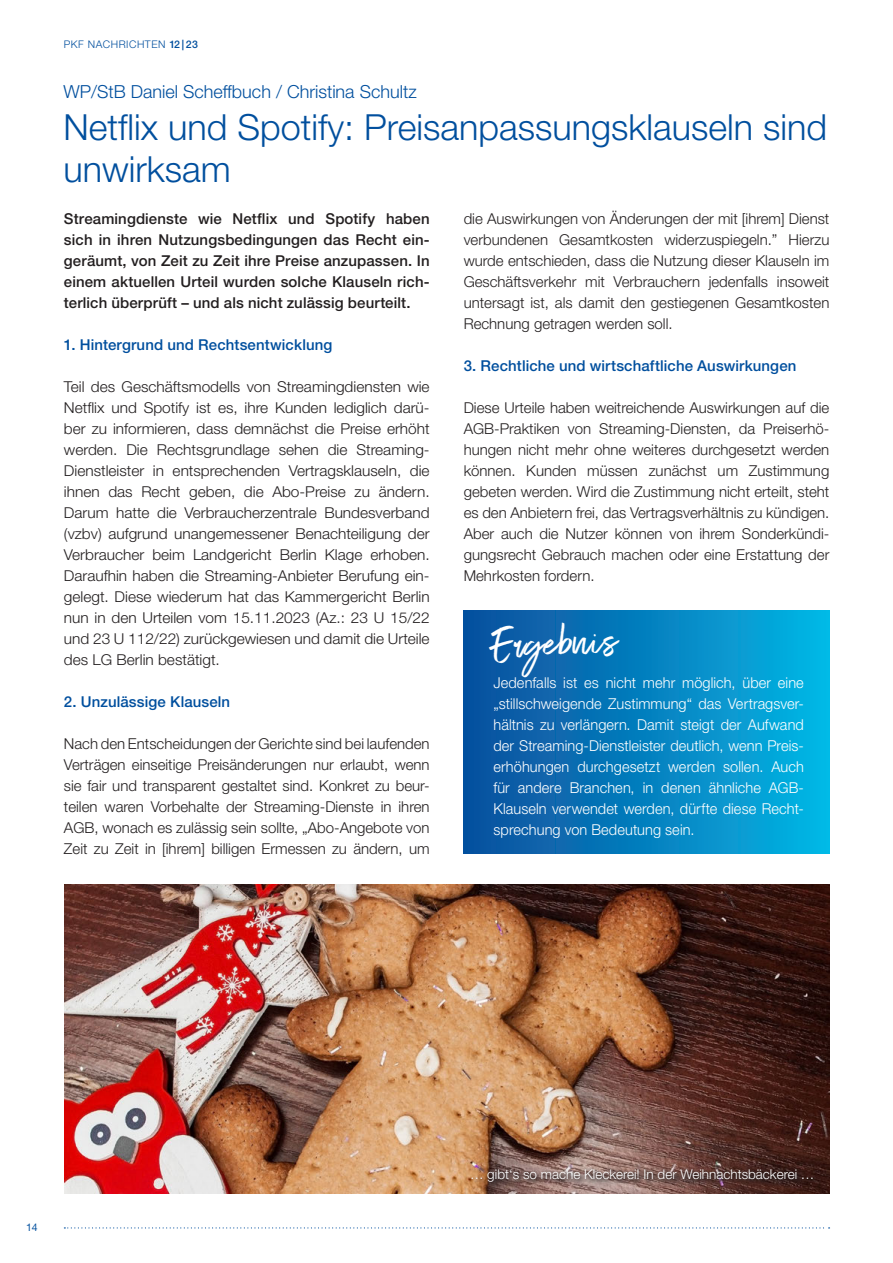
<style>
.page{position:relative;width:893px;height:1263px;background:#fff}
.page>*{position:absolute;margin:0;border:0;box-sizing:border-box;transform-origin:0 0}
.Empfehlung{font:46.5px "Exceptional";color:#fff}
.Headline{font:300 36px/42px "Helvetica Neue LT Std";color:#014f9e}
.Headline-2{font:300 18px "Helvetica Neue LT Std";color:#014f9e}
.Copy_Fließtext{font:300 15px/21px "Helvetica Neue LT Std";color:#231f20;text-align:justify}
.Empfehlung-2{font:300 15px/21px "Helvetica Neue LT Std";letter-spacing:.005em;color:#fff;text-align:justify}
.Zwischentitel{font:500 15px/21px "Helvetica Neue LT Std";letter-spacing:.01em;color:#231f20;text-align:justify}
.Zwischentitel-2{font:500 15px "Helvetica Neue LT Std";letter-spacing:.005em;color:#014f9e}
.BU{font:300 13.5px "Helvetica Neue LT Std";color:#fff}
.t1{font:300 10.5px "Helvetica Neue LT Std";letter-spacing:.05em;color:#014f9e}
.t2{font:10.5px "Helvetica Neue LT Std";color:#014f9e}
.s1{font-weight:500}
</style>
<div class="page">
<img style="left:65px;top:884px;width:764px;height:309px">
<svg style="left:64px;top:1227px;width:766px;height:1px"></svg>
<div style="left:470px;top:1168px;width:350px;height:21px;background:#231f20;opacity:.89"></div>
<div style="left:468px;top:1166px;width:348px;height:19px;background:#231f20;opacity:.89"></div>
<div style="left:464px;top:611px;width:365px;height:242px;background:linear-gradient(to right,#0b4d9b,#02b6e5)"></div>
<p class="t1" style="left:64px;top:38px;width:136px">PKF NACHRICHTEN <span class="s1">12 | 23</span></p>
<p class="Headline-2" style="left:64px;top:81px;width:355px">WP/StB Daniel Scheffbuch / Christina Schultz</p>
<p class="Headline" style="left:64px;top:106px;width:765px">Netflix und Spotify: Preisanpassungsklauseln sind unwirksam</p>
<p class="Zwischentitel" style="left:64px;top:208px;width:367px">Streamingdienste wie Netflix und Spotify haben sich in ihren Nutzungsbedingungen das Recht ein&shy;geräumt, von Zeit zu Zeit ihre Preise anzupassen. In einem aktuellen Urteil wurden solche Klauseln rich&shy;terlich überprüft – und als nicht zulässig beurteilt.</p>
<p class="Zwischentitel-2" style="left:64px;top:335px;width:270px">1. Hintergrund und Rechtsentwicklung</p>
<p class="Copy_Fließtext" style="left:64px;top:375px;width:367px">Teil des Geschäftsmodells von Streamingdiensten wie Netflix und Spotify ist es, ihre Kunden lediglich darü&shy;ber zu informieren, dass demnächst die Preise erhöht werden. Die Rechtsgrundlage sehen die Streaming-Dienstleister in entsprechenden Vertragsklauseln, die ihnen das Recht geben, die Abo-Preise zu ändern.<br>Darum hatte die Verbraucherzentrale Bundesverband (vzbv) aufgrund unangemessener Benachteiligung der Verbraucher beim Landgericht Berlin Klage erhoben.<br>Daraufhin haben die Streaming-Anbieter Berufung ein&shy;gelegt. Diese wiederum hat das Kammergericht Berlin nun in den Urteilen vom 15.11.2023 (Az.: 23 U 15/22 und 23 U 112/22) zurückgewiesen und damit die Urteile des LG Berlin bestätigt.</p>
<p class="Zwischentitel-2" style="left:64px;top:692px;width:168px">2. Unzulässige Klauseln</p>
<p class="Copy_Fließtext" style="left:64px;top:732px;width:367px">Nach den Entscheidungen der Gerichte sind bei laufenden Verträgen einseitige Preisänderungen nur erlaubt, wenn sie fair und transparent gestaltet sind. Konkret zu beur&shy;teilen waren Vorbehalte der Streaming-Dienste in ihren AGB, wonach es zulässig sein sollte, „Abo-Angebote von Zeit zu Zeit in [ihrem] billigen Ermessen zu ändern, um</p>
<p class="Copy_Fließtext" style="left:464px;top:207px;width:367px">die Auswirkungen von Änderungen der mit [ihrem] Dienst verbundenen Gesamtkosten widerzuspiegeln.” Hierzu wurde entschieden, dass die Nutzung dieser Klauseln im Geschäftsverkehr mit Verbrauchern jedenfalls insoweit untersagt ist, als damit den gestiegenen Gesamtkosten Rechnung getragen werden soll.</p>
<p class="Zwischentitel-2" style="left:464px;top:356px;width:334px">3. Rechtliche und wirtschaftliche Auswirkungen</p>
<p class="Copy_Fließtext" style="left:464px;top:396px;width:367px">Diese Urteile haben weitreichende Auswirkungen auf die AGB-Praktiken von Streaming-Diensten, da Preiserhö&shy;hungen nicht mehr ohne weiteres durchgesetzt werden können. Kunden müssen zunächst um Zustimmung gebeten werden. Wird die Zustimmung nicht erteilt, steht es den Anbietern frei, das Vertragsverhältnis zu kündigen.<br>Aber auch die Nutzer können von ihrem Sonderkündi&shy;gungsrecht Gebrauch machen oder eine Erstattung der Mehrkosten fordern.</p>
<p class="Empfehlung" style="left:490px;top:611px;width:128px;rotate:-2deg">Ergebnis</p>
<p class="Empfehlung-2" style="left:493px;top:671px;width:312px">Jedenfalls ist es nicht mehr möglich, über eine „stillschweigende Zustimmung“ das Vertragsver&shy;hältnis zu verlängern. Damit steigt der Aufwand der Streaming-Dienstleister deutlich, wenn Preis&shy;erhöhungen durchgesetzt werden sollen. Auch für andere Branchen, in denen ähnliche AGB-Klauseln verwendet werden, dürfte diese Recht&shy;sprechung von Bedeutung sein.</p>
<p class="t2" style="left:26px;top:1220px;width:13px">14</p>
<p class="BU" style="left:470px;top:1166px;width:346px">… gibt‘s so mache Kleckerei! In der Weihnachtsbäckerei …</p>
</div>
